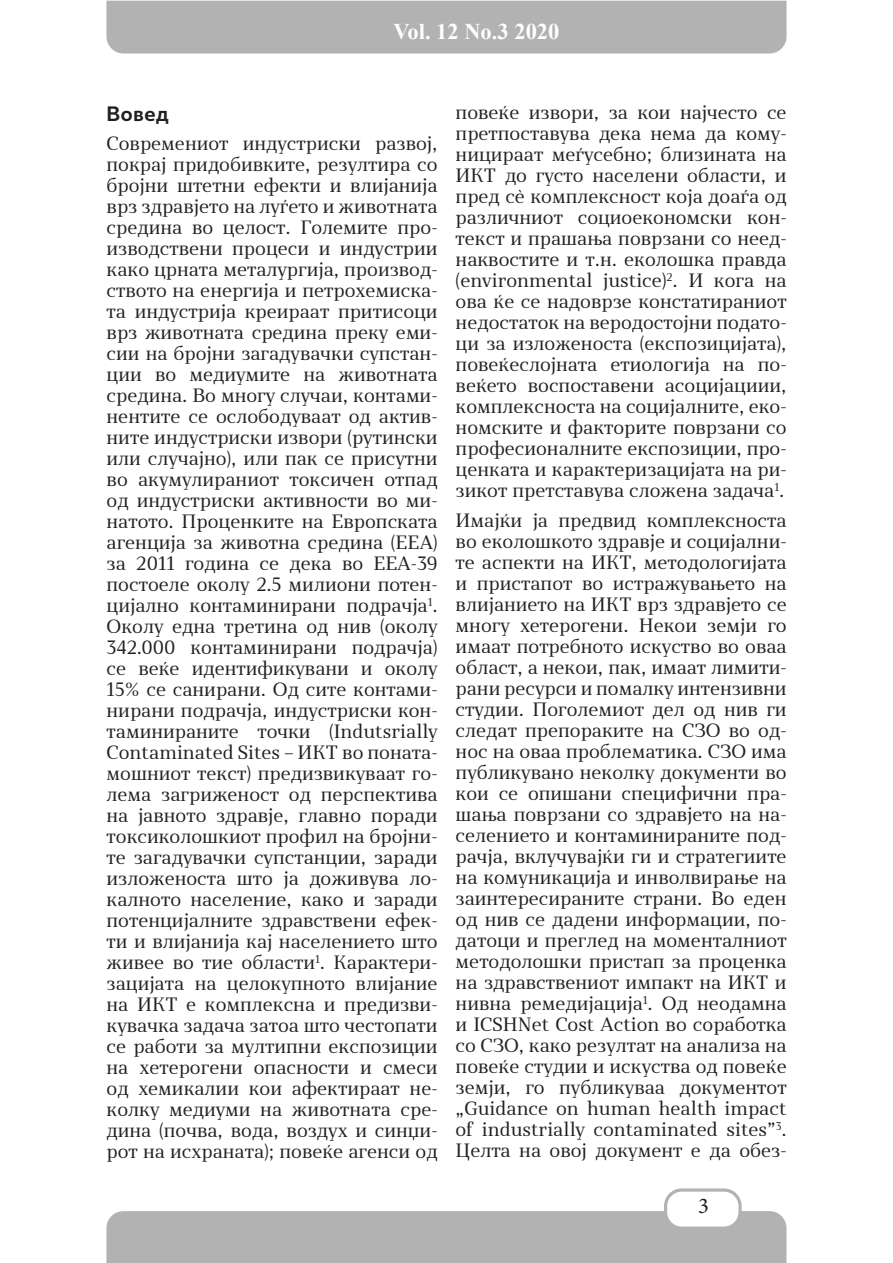
<style>
.page{position:relative;width:893px;height:1263px;background:#fff}
.page>*{position:absolute;margin:0;border:0;box-sizing:border-box;transform-origin:0 0}
.t1{font:700 22.5px "Times New Roman";color:#fff}
.t2{font:22.5px "Minion Pro";color:#231f20}
.t3{font:700 19.5px "Skola Sans";color:#231f20}
.t4{font:18px/21px "Skola Serif";color:#231f20;text-align:justify}
</style>
<div class="page">
<div style="left:106px;top:1211px;width:680px;height:52px;background:#b2b2b2"></div>
<div style="left:666px;top:1190px;width:74px;height:38px;background:#fff;border-radius:16px"></div>
<div style="left:664px;top:1188px;width:78px;height:42px;border:3px solid #b2b2b2;border-radius:16px"></div>
<div style="left:106px;top:1px;width:680px;height:53px;background:#b2b2b2"></div>
<p class="t1" style="left:393px;top:15px;width:168px">Vol. 12 No.3 2020</p>
<p class="t3" style="left:107px;top:101px;width:64px">Вовед</p>
<p class="t4" style="left:107px;top:133px;width:333px">Современиот индустриски развој, покрај придобивките, резултира со бројни штетни ефекти и влијанија врз здравјето на луѓето и животната средина во целост. Големите про&shy;изводствени процеси и индустрии како црната металургија, производ&shy;ството на енергија и петрохемиска&shy;та индустрија креираат притисоци врз животната средина преку еми&shy;сии на бројни загадувачки супстан&shy;ции во медиумите на животната средина. Во многу случаи, контами&shy;нентите се ослободуваат од актив&shy;ните индустриски извори (рутински или случајно), или пак се присутни во акумулираниот токсичен отпад од индустриски активности во ми&shy;натото. Проценките на Европската агенција за животна средина (ЕЕА) за 2011 година се дека во ЕЕА-39 постоеле околу 2.5 милиони потен&shy;цијално контаминирани подрачја<sup>1</sup>.<br>Околу една третина од нив (околу 342.000 контаминирани подрачја) се веќе идентификувани и околу 15% се санирани. Од сите контами&shy;нирани подрачја, индустриски кон&shy;таминираните точки (Indutsrially Contaminated Sites – ИКТ во поната&shy;мошниот текст) предизвикуваат го&shy;лема загриженост од перспектива на јавното здравje, главно поради токсиколошкиот профил на бројни&shy;те загадувачки супстанции, заради изложеноста што ја доживува ло&shy;калното население, како и заради потенцијалните здравствени ефек&shy;ти и влијанија кај населението што живее во тие области<sup>1</sup>. Карактери&shy;зацијата на целокупното влијание на ИКТ е комплексна и предизви&shy;кувачка задача затоа што честопати се работи за мултипни експозиции на хетерогени опасности и смеси од хемикалии кои афектираат не&shy;колку медиуми на животната сре&shy;дина (почва, вода, воздух и синџи&shy;рот на исхраната); повеќе агенси од</p>
<p class="t4" style="left:456px;top:102px;width:333px">повеќе извори, за кои најчесто се претпоставува дека нема да кому&shy;ницираат меѓусебно; близината на ИКТ до густо населени области, и пред сè комплексност која доаѓа од различниот социоекономски кон&shy;текст и прашања поврзани со неед&shy;наквостите и т.н. еколошка правда (еnvironmental justice)<sup>2</sup>. И кога на ова ќе се надоврзе констатираниот недостаток на веродостојни подато&shy;ци за изложеноста (експозицијата), повеќеслојната етиологија на по&shy;веќето воспоставени асоцијациии, комплексноста на социјалните, еко&shy;номските и факторите поврзани со професионалните експозиции, про&shy;ценката и карактеризацијата на ри&shy;зикот претставува сложена задача<sup>1</sup>.</p>
<p class="t4" style="left:456px;top:510px;width:333px">Имајќи ја предвид комплексноста во еколошкото здравје и социјални&shy;те аспекти на ИКТ, методологијата и пристапот во истражувањето на влијанието на ИКТ врз здравјето се многу хетерогени. Некои земји го имаат потребното искуство во оваа област, а некои, пак, имаат лимити&shy;рани ресурси и помалку интензивни студии. Поголемиот дел од нив ги следат препораките на СЗО во од&shy;нос на оваа проблематика. СЗО има публикувано неколку документи во кои се опишани специфични пра&shy;шања поврзани со здравјето на на&shy;селението и контаминираните под&shy;рачја, вклучувајќи ги и стратегиите на комуникација и инволвирање на заинтересираните страни. Во еден од нив се дадени информации, по&shy;датоци и преглед на моменталниот методолошки пристап за проценка на здравствениот импакт на ИКТ и нивна ремедијација<sup>1</sup>. Од неодамна и ICSHNet Cost Action во соработка со СЗО, како резултат на анализа на повеќе студии и искуства од повеќе земји, го публикуваа документот „Guidance on human health impact of industrially contaminated sites”<sup>3</sup>.<br>Целта на овој документ е да обез-</p>
<p class="t2" style="left:698px;top:1191px;width:12px">3</p>
</div>
